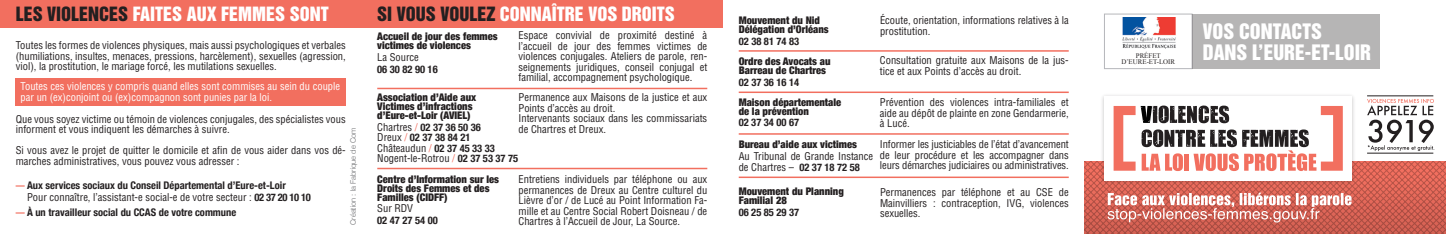
<style>
.page{position:relative;width:1446px;height:234px;background:#fff}
.page>*{position:absolute;margin:0;border:0;box-sizing:border-box;transform-origin:0 0}
.t1{font:19.5px "Helvetica Inserat";color:#fff}
.t2{font:18px "Helvetica Inserat";color:#fff}
.t3{font:condensed 10.5px/10.5px "Helvetica";color:#231f20}
.t4{font:900 condensed 10.5px/9px "Helvetica Neue";color:#231f20}
.t5{font:700 condensed 10.5px/10.5px "Helvetica Neue";color:#231f20}
.t6{font:condensed 10.5px/10.5px "Helvetica";color:#fff}
.t7{font:300 7.5px "Helvetica Neue";color:#6c6d70}
.t8{font:6.9px "Times New Roman";color:#231f20}
.s1{color:#231f20}
.s2{font-family:"Helvetica";font-weight:400}
.s3{font-family:"Helvetica";font-weight:400;color:#f26f5f}
.s4{color:#f26f5f}
.s5{font-family:"Helvetica Neue";font-weight:700}
.s6{font-family:"Helvetica Inserat";font-weight:400;font-stretch:normal;font-size:9px;color:#f26f5f}
</style>
<div class="page">
<div style="left:357px;top:0;width:366px;height:28px;background:#f26f5f"></div>
<div style="left:0;top:0;width:361px;height:28px;background:#f26f5f"></div>
<div style="left:1100px;top:93px;width:256px;height:92px;background:#f8f8f8"></div>
<div style="left:1104px;top:97px;width:248px;height:84px;background:#fff"></div>
<hr style="left:1367px;top:96px;width:66px;height:1px;background:#231f20">
<svg style="left:1084px;top:99px;width:362px;height:135px"></svg>
<div style="left:1104px;top:14px;width:88px;height:55px;border:1px solid #b6b7bb"></div>
<div style="left:16px;top:78px;width:330px;height:28px;background:#f26f5f"></div>
<hr style="left:739px;top:91px;width:330px;height:2px;background:#f26f5f">
<hr style="left:739px;top:133px;width:330px;height:2px;background:#f26f5f">
<hr style="left:377px;top:168px;width:330px;height:1px;background:#f26f5f">
<hr style="left:739px;top:176px;width:330px;height:2px;background:#f26f5f">
<hr style="left:377px;top:88px;width:330px;height:1px;background:#f26f5f">
<hr style="left:739px;top:50px;width:330px;height:2px;background:#f26f5f">
<div style="left:1192px;top:14px;width:188px;height:55px;background:#b6b5b5"></div>
<img style="left:1122px;top:17px;width:54px;height:32px">
<h2 class="t2" style="left:16px;top:3px;width:314px"><span class="s1">LES VIOLENCES</span> FAITES AUX FEMMES SONT</h2>
<h2 class="t2" style="left:377px;top:3px;width:299px"><span class="s1">SI VOUS VOULEZ</span> CONNAÎTRE VOS DROITS</h2>
<p class="t3" style="left:16px;top:40px;width:331px;text-align:justify">Toutes les formes de violences physiques, mais aussi psychologiques et verbales (humiliations, insultes, menaces, pressions, harcèlement), sexuelles (agression, viol), la prostitution, le mariage forcé, les mutilations sexuelles.</p>
<p class="t3" style="left:518px;top:30px;width:190px;text-align:justify">Espace convivial de proximité destiné à l’accueil de jour des femmes victimes de violences conjugales. Ateliers de parole, ren&shy;seignements juridiques, conseil conjugal et familial, accompagnement psychologique.</p>
<p class="t4" style="left:377px;top:31px;width:122px">Accueil de jour des femmes victimes de violences</p>
<p class="t3" style="left:377px;top:52px;width:43px">La Source</p>
<p class="t5" style="left:377px;top:63px;width:62px">06 30 82 90 16</p>
<p class="t6" style="left:21px;top:81px;width:321px">Toutes ces violences y compris quand elles sont commises au sein du couple par un (ex)conjoint ou (ex)compagnon sont punies par la loi.</p>
<p class="t4" style="left:377px;top:92px;width:101px">Association d’Aide aux<br>Victimes d’infractions d’Eure-et-Loir (AVIEL)</p>
<p class="t5" style="left:377px;top:121px;width:105px"><span class="s2">Chartres</span> <span class="s3">/</span> 02 37 36 50 36<br><span class="s2">Dreux</span> <span class="s3">/</span> 02 37 38 84 21</p>
<p class="t3" style="left:377px;top:142px;width:142px">Châteaudun <span class="s4">/</span> <span class="s5">02 37 45 33 33<br></span>Nogent-le-Rotrou <span class="s4">/</span> <span class="s5">02 37 53 37 75</span></p>
<p class="t3" style="left:518px;top:92px;width:190px">Permanence aux Maisons de la justice et aux Points d’accès au droit.<br>Intervenants sociaux dans les commissariats de Chartres et Dreux.</p>
<p class="t3" style="left:16px;top:113px;width:331px">Que vous soyez victime ou témoin de violences conjugales, des spécialistes vous informent et vous indiquent les démarches à suivre.</p>
<p class="t3" style="left:16px;top:145px;width:331px">Si vous avez le projet de quitter le domicile et afin de vous aider dans vos dé&shy;marches administratives, vous pouvez vous adresser :</p>
<p class="t5" style="left:16px;top:179px;width:272px"><span class="s6">—</span> Aux services sociaux du Conseil Départemental d’Eure-et-Loir</p>
<p class="t3" style="left:27px;top:192px;width:285px">Pour connaître, l’assistant-e social-e de votre secteur : <span class="s5">02 37 20 10 10</span></p>
<p class="t5" style="left:16px;top:206px;width:222px"><span class="s6">—</span> À un travailleur social du CCAS de votre commune</p>
<p class="t7" style="left:347px;top:225px;width:99px;rotate:-90deg">Création : la Fabrique de Com</p>
<p class="t3" style="left:518px;top:174px;width:190px;text-align:justify">Entretiens individuels par téléphone ou aux permanences de Dreux au Centre culturel du Lièvre d’or / de Lucé au Point Information Fa&shy;mille et au Centre Social Robert Doisneau / de Chartres à l’Accueil de Jour, La Source.</p>
<p class="t4" style="left:377px;top:174px;width:123px">Centre d’Information sur les<br>Droits des Femmes et des<br>Familles (CIDFF)</p>
<p class="t3" style="left:377px;top:202px;width:37px">Sur RDV</p>
<p class="t5" style="left:377px;top:214px;width:62px">02 47 27 54 00</p>
<p class="t4" style="left:739px;top:15px;width:92px">Mouvement du Nid<br>Délégation d’Orléans</p>
<p class="t5" style="left:739px;top:35px;width:62px">02 38 81 74 83</p>
<p class="t3" style="left:880px;top:15px;width:190px">Écoute, orientation, informations relatives à la prostitution.</p>
<p class="t4" style="left:739px;top:56px;width:93px">Ordre des Avocats au<br>Barreau de Chartres</p>
<p class="t5" style="left:739px;top:76px;width:62px">02 37 36 16 14</p>
<p class="t3" style="left:880px;top:55px;width:190px">Consultation gratuite aux Maisons de la jus&shy;tice et aux Points d’accès au droit.</p>
<p class="t4" style="left:739px;top:97px;width:104px">Maison départementale de la prévention</p>
<p class="t5" style="left:739px;top:116px;width:62px">02 37 34 00 67</p>
<p class="t3" style="left:880px;top:97px;width:190px;text-align:justify">Prévention des violences intra-familiales et aide au dépôt de plainte en zone Gendarmerie, à Lucé.</p>
<p class="t3" style="left:880px;top:139px;width:190px;text-align:justify">Informer les justiciables de l’état d’avancement de leur procédure et les accompagner dans leurs démarches judiciaires ou administratives.</p>
<p class="t4" style="left:739px;top:139px;width:120px">Bureau d’aide aux victimes</p>
<p class="t3" style="left:739px;top:151px;width:136px">Au Tribunal de Grande Instance de Chartres – <span class="s5">02 37 18 72 58</span></p>
<p class="t4" style="left:739px;top:186px;width:107px">Mouvement du Planning<br>Familial 28</p>
<p class="t5" style="left:739px;top:206px;width:62px">06 25 85 29 37</p>
<p class="t3" style="left:880px;top:187px;width:190px;text-align:justify">Permanences par téléphone et au CSE de Mainvilliers : contraception, IVG, violences sexuelles.</p>
<h1 class="t1" style="left:1203px;top:20px;width:121px">VOS CONTACTS</h1>
<p class="t8" style="left:1136px;top:51px;width:26px">PRÉFET</p>
<h1 class="t1" style="left:1203px;top:41px;width:170px">DANS L’EURE-ET-LOIR</h1>
<p class="t8" style="left:1121px;top:57px;width:55px">D’EURE-ET-LOIR</p>
</div>
